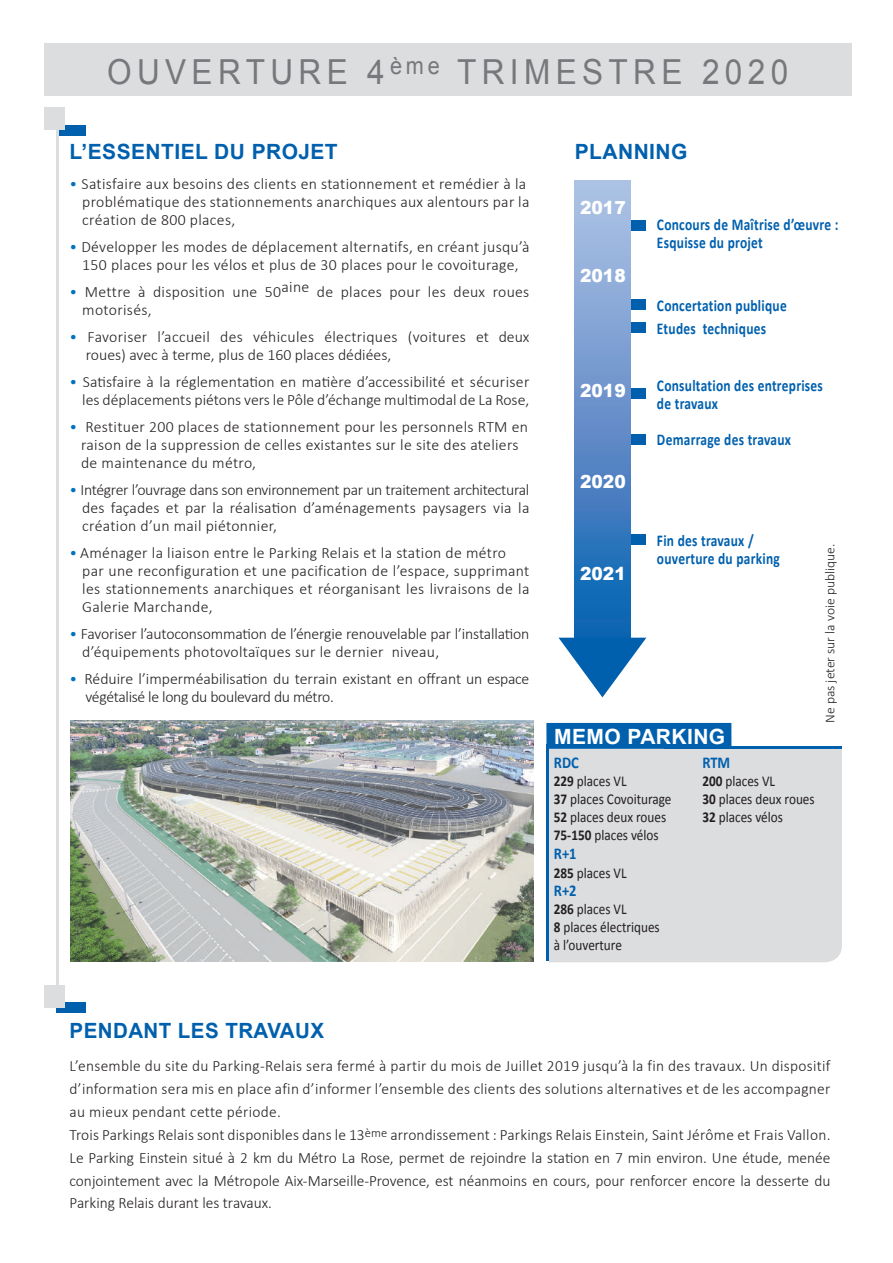
<style>
.page{position:relative;width:893px;height:1263px;background:#fff}
.page>*{position:absolute;margin:0;border:0;box-sizing:border-box;transform-origin:0 0}
.t1{font:34.5px "Arial";letter-spacing:.17em;color:#76787b;scale:.92 1}
.t2{font:700 21px "Arial";letter-spacing:.02em;color:#0160ae}
.t3{font:700 21px "Arial";letter-spacing:.02em;color:#fff}
.t4{font:900 18px "Arial";color:#fff;scale:.95 1}
.t5{font:700 16.5px/18px "Calibri";letter-spacing:.02em;color:#0160ae;scale:.81 1}
.t6{font:700 16.5px "Calibri";letter-spacing:.02em;color:#0160ae;scale:.88 1}
.t7{font:300 15.75px/18px "Calibri";letter-spacing:.02em;color:#231f20}
.t8{font:300 15.75px/18px "Calibri";color:#231f20;text-align:right}
.t9{font:300 15.75px/18px "Calibri";letter-spacing:-.01em;color:#231f20}
.t10{font:300 15.75px/18px "Calibri";letter-spacing:-.015em;color:#231f20}
.t11{font:15px/18px "Calibri";color:#231f20;scale:.88 1}
.t12{font:300 13.65px "Calibri";color:#231f20}
.s1{color:#0072bc}
.s2{font-weight:700}
</style>
<div class="page">
<div style="left:549px;top:749px;width:293px;height:213px;background:#dcdddf"></div>
<div style="left:546px;top:723px;width:185px;height:26px;background:#0160ae"></div>
<hr style="left:546px;top:744px;width:3px;height:216px;background:#0160ae">
<div style="left:56px;top:1003px;width:30px;height:10px;background:#0160ae"></div>
<div style="left:56px;top:125px;width:30px;height:10px;background:#0160ae"></div>
<div style="left:616px;top:220px;width:30px;height:11px;background:#0160ae"></div>
<div style="left:616px;top:299px;width:30px;height:10px;background:#0160ae"></div>
<div style="left:616px;top:322px;width:30px;height:11px;background:#0160ae"></div>
<div style="left:616px;top:388px;width:30px;height:11px;background:#0160ae"></div>
<div style="left:616px;top:434px;width:30px;height:10px;background:#0160ae"></div>
<div style="left:616px;top:534px;width:30px;height:11px;background:#0160ae"></div>
<div style="left:44px;top:107px;width:21px;height:23px;background:#dcdddf"></div>
<hr style="left:56px;top:107px;width:2px;height:880px;background:#dcdddf">
<img style="left:71px;top:720px;width:463px;height:241px">
<div style="left:574px;top:181px;width:57px;height:468px;background:linear-gradient(to bottom,#b8c3e5,#085eaf)"></div>
<svg style="left:558px;top:638px;width:88px;height:59px"></svg>
<div style="left:44px;top:985px;width:21px;height:23px;background:#dcdddf"></div>
<hr style="left:665px;top:746px;width:177px;height:3px;background:#0160ae">
<div style="left:44px;top:43px;width:808px;height:53px;background:#dcdddf"></div>
<h1 class="t1" style="left:107px;top:50px;width:742px">OUVERTURE 4<sup>ème</sup> TRIMESTRE 2020</h1>
<h2 class="t2" style="left:70px;top:137px;width:270px">L’ESSENTIEL DU PROJET</h2>
<p class="t7" style="left:82px;top:174px;width:449px;text-indent:-13px"><span class="s1">•</span> Satisfaire aux besoins des clients en stationnement et remédier à la problématique des stationnements anarchiques aux alentours par la création de 800 places,</p>
<p class="t7" style="left:70px;top:237px;width:461px;text-align:center"><span class="s1">•</span> Développer les modes de déplacement alternatifs, en créant jusqu’à<br>150 places pour les vélos et plus de 30 places pour le covoiturage,</p>
<p class="t7" style="left:82px;top:282px;width:449px;text-indent:-13px"><span class="s1">•</span> Mettre à disposition une 50aine de places pour les deux roues motorisés,</p>
<p class="t7" style="left:86px;top:327px;width:445px;text-indent:-16px"><span class="s1">•</span> Favoriser l’accueil des véhicules électriques (voitures et deux roues) avec à terme, plus de 160 places dédiées,</p>
<p class="t8" style="left:70px;top:372px;width:461px"><span class="s1">•</span> Satisfaire à la réglementation en matière d’accessibilité et sécuriser les déplacements piétons vers le Pôle d’échange multimodal de La Rose,</p>
<p class="t7" style="left:81px;top:417px;width:448px;text-indent:-12px"><span class="s1">•</span> Restituer 200 places de stationnement pour les personnels RTM en raison de la suppression de celles existantes sur le site des ateliers de maintenance du métro,</p>
<p class="t7" style="left:82px;top:480px;width:449px;text-align:justify;text-indent:-13px"><span class="s1">•</span> Intégrer l’ouvrage dans son environnement par un traitement architectural des façades et par la réalisation d’aménagements paysagers via la création d’un mail piétonnier,</p>
<p class="t7" style="left:82px;top:543px;width:449px;text-indent:-13px"><span class="s1">•</span> Aménager la liaison entre le Parking Relais et la station de métro par une reconfiguration et une pacification de l’espace, supprimant les stationnements anarchiques et réorganisant les livraisons de la Galerie Marchande,</p>
<p class="t9" style="left:82px;top:624px;width:449px;text-indent:-13px"><span class="s1">•</span> Favoriser l’autoconsommation de l’énergie renouvelable par l’installation d’équipements photovoltaïques sur le dernier niveau,</p>
<p class="t10" style="left:85px;top:669px;width:445px;text-indent:-16px"><span class="s1">•</span> Réduire l’imperméabilisation du terrain existant en offrant un espace végétalisé le long du boulevard du métro.</p>
<h2 class="t2" style="left:575px;top:137px;width:114px">PLANNING</h2>
<p class="t4" style="left:580px;top:194px;width:50px">2017</p>
<p class="t4" style="left:580px;top:263px;width:50px">2018</p>
<p class="t4" style="left:580px;top:377px;width:50px">2019</p>
<p class="t4" style="left:580px;top:469px;width:50px">2020</p>
<p class="t4" style="left:580px;top:560px;width:50px">2021</p>
<p class="t5" style="left:657px;top:216px;width:225px">Concours de Maîtrise d’œuvre :<br>Esquisse du projet</p>
<p class="t5" style="left:657px;top:294px;width:162px;line-height:22.8px">Concertation publique<br>Etudes techniques</p>
<p class="t5" style="left:657px;top:376px;width:206px">Consultation des entreprises de travaux</p>
<p class="t5" style="left:657px;top:431px;width:167px">Demarrage des travaux</p>
<p class="t5" style="left:657px;top:531px;width:153px">Fin des travaux / ouverture du parking</p>
<p class="t12" style="left:821px;top:723px;width:181px;rotate:-90deg">Ne pas jeter sur la voie publique.</p>
<h2 class="t3" style="left:554px;top:722px;width:173px">MEMO PARKING</h2>
<p class="t6" style="left:554px;top:752px;width:30px">RDC</p>
<p class="t11" style="left:554px;top:772px;width:135px"><span class="s2">229</span> places VL<br><span class="s2">37</span> places Covoiturage<br><span class="s2">52</span> places deux roues<br><span class="s2">75-150</span> places vélos</p>
<p class="t6" style="left:554px;top:843px;width:27px">R+1</p>
<p class="t11" style="left:554px;top:864px;width:84px"><span class="s2">285</span> places VL</p>
<p class="t6" style="left:554px;top:880px;width:27px">R+2</p>
<p class="t11" style="left:554px;top:900px;width:122px"><span class="s2">286</span> places VL<br><span class="s2">8</span> places électriques à l’ouverture</p>
<p class="t6" style="left:702px;top:752px;width:33px">RTM</p>
<p class="t11" style="left:702px;top:772px;width:129px"><span class="s2">200</span> places VL<br><span class="s2">30</span> places deux roues<br><span class="s2">32</span> places vélos</p>
<h2 class="t2" style="left:70px;top:1016px;width:256px">PENDANT LES TRAVAUX</h2>
<p class="t7" style="left:70px;top:1054px;width:762px;line-height:22.8px">L’ensemble du site du Parking-Relais sera fermé à partir du mois de Juillet 2019 jusqu’à la fin des travaux. Un dispositif d’information sera mis en place afin d’informer l’ensemble des clients des solutions alternatives et de les accompagner au mieux pendant cette période.<br>Trois Parkings Relais sont disponibles dans le 13<sup>ème</sup> arrondissement : Parkings Relais Einstein, Saint Jérôme et Frais Vallon.<br>Le Parking Einstein situé à 2 km du Métro La Rose, permet de rejoindre la station en 7 min environ. Une étude, menée conjointement avec la Métropole Aix-Marseille-Provence, est néanmoins en cours, pour renforcer encore la desserte du Parking Relais durant les travaux.</p>
</div>
